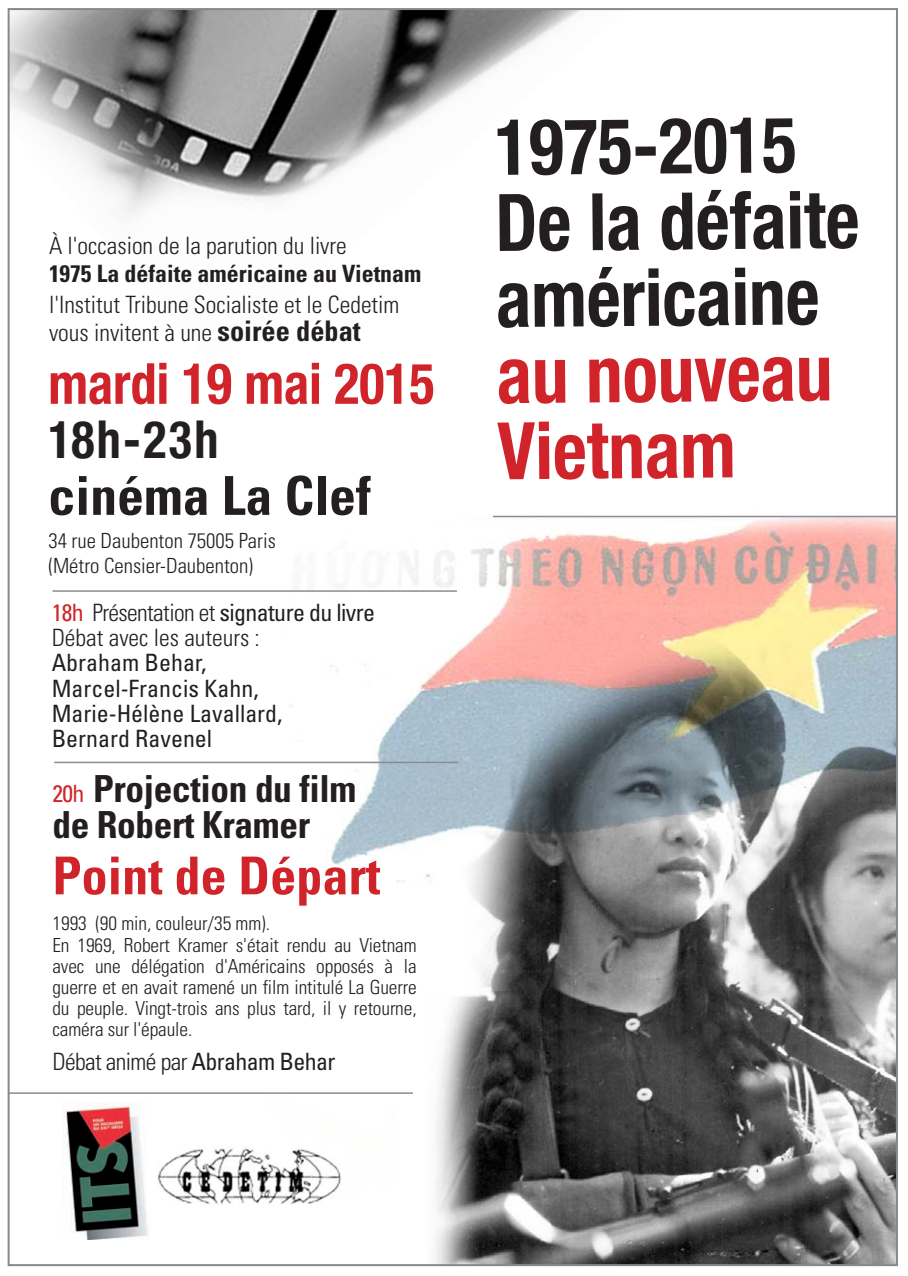
<style>
.page{position:relative;width:908px;height:1276px;background:#fff}
.page>*{position:absolute;margin:0;border:0;box-sizing:border-box;transform-origin:0 0}
.t1{font:700 condensed 79.4px/76.4px "Helvetica Neue";letter-spacing:-.01em;color:#231f20;scale:.92 1}
.t2{font:700 condensed 79.4px/76.8px "Helvetica Neue";letter-spacing:-.01em;color:#d1232a;scale:.92 1}
.t3{font:700 condensed 77.8px "Helvetica Neue";letter-spacing:-.01em;color:#231f20;scale:.92 1}
.t4{font:700 condensed 56.8px "Helvetica Neue";color:#d1232a;scale:.92 1}
.t5{font:700 condensed 53.6px "Univers";color:#231f20}
.t6{font:700 condensed 52.2px "Univers";color:#d1232a}
.t7{font:700 condensed 52.2px "Helvetica Neue";letter-spacing:.05em;color:#231f20;scale:.92 1}
.t8{font:700 condensed 37.2px/35.8px "Univers";letter-spacing:-.01em;color:#231f20}
.t9{font:300 condensed 23.8px/28px "Univers";color:#231f20}
.t10{font:condensed 23.8px/25.4px "Univers";color:#231f20}
.t11{font:700 condensed 23.8px "Univers";color:#231f20}
.t12{font:300 condensed 23.8px "Univers";letter-spacing:-.025em;color:#231f20}
.t13{font:300 condensed 20.8px/25.4px "Univers";color:#231f20}
.t14{font:300 condensed 19.4px/21.2px "Univers";letter-spacing:-.005em;color:#231f20}
.s1{font-weight:700;font-size:28.4px}
.s2{font-weight:400;color:#d1232a}
.s3{font-weight:400}
.s4{font-weight:400;font-size:23.8px;color:#d1232a}
</style>
<div class="page">
<img style="left:265px;top:515px;width:629px;height:748px">
<img style="left:7px;top:11px;width:572px;height:354px">
<hr style="left:52px;top:590px;width:404px;height:2px;background:#8a8c8f">
<hr style="left:54px;top:761px;width:404px;height:2px;background:#8a8c8f">
<hr style="left:492px;top:516px;width:404px;height:1px;background:#8a8c8f">
<img style="left:64px;top:1102px;width:84px;height:138px">
<hr style="left:9px;top:1092px;width:404px;height:2px;background:#8a8c8f">
<img style="left:147px;top:1140px;width:199px;height:70px">
<div style="left:0;top:0;width:9px;height:156px;background:#fff"></div>
<p class="t9" style="left:49px;top:231px;width:299px">À l'occasion de la parution du livre</p>
<p class="t11" style="left:49px;top:259px;width:374px">1975 La défaite américaine au Vietnam</p>
<p class="t9" style="left:49px;top:291px;width:352px">l'Institut Tribune Socialiste et le Cedetim vous invitent à une <span class="s1">soirée débat</span></p>
<h3 class="t4" style="left:48px;top:349px;width:421px">mardi 19 mai 2015</h3>
<h3 class="t7" style="left:48px;top:408px;width:186px">18h-23h</h3>
<h3 class="t5" style="left:48px;top:463px;width:324px">cinéma La Clef</h3>
<p class="t13" style="left:48px;top:527px;width:229px">34 rue Daubenton 75005 Paris (Métro Censier-Daubenton)</p>
<p class="t9" style="left:52px;top:599px;width:325px;line-height:25.4px"><span class="s2">18h</span> Présentation et <span class="s3">signature du livre<br></span>Débat avec les auteurs :</p>
<p class="t10" style="left:52px;top:649px;width:232px">Abraham Behar,<br>Marcel-Francis Kahn,<br>Marie-Hélène Lavallard,<br>Bernard Ravenel</p>
<h3 class="t8" style="left:52px;top:770px;width:305px"><span class="s4">20h</span> Projection du film de Robert Kramer</h3>
<h3 class="t6" style="left:52px;top:843px;width:329px">Point de Départ</h3>
<p class="t14" style="left:52px;top:912px;width:365px">1993 (90 min, couleur/35 mm).<br>En 1969, Robert Kramer s'était rendu au Vietnam avec une délégation d'Américains opposés à la guerre et en avait ramené un film intitulé La Guerre du peuple. Vingt-trois ans plus tard, il y retourne, caméra sur l'épaule.</p>
<p class="t12" style="left:52px;top:1047px;width:284px">Débat animé par <span class="s3">Abraham Behar</span></p>
<h2 class="t3" style="left:495px;top:99px;width:330px">1975-2015</h2>
<h1 class="t1" style="left:495px;top:182px;width:398px">De la défaite américaine</h1>
<h1 class="t2" style="left:496px;top:334px;width:367px">au nouveau<br>Vietnam</h1>
</div>
